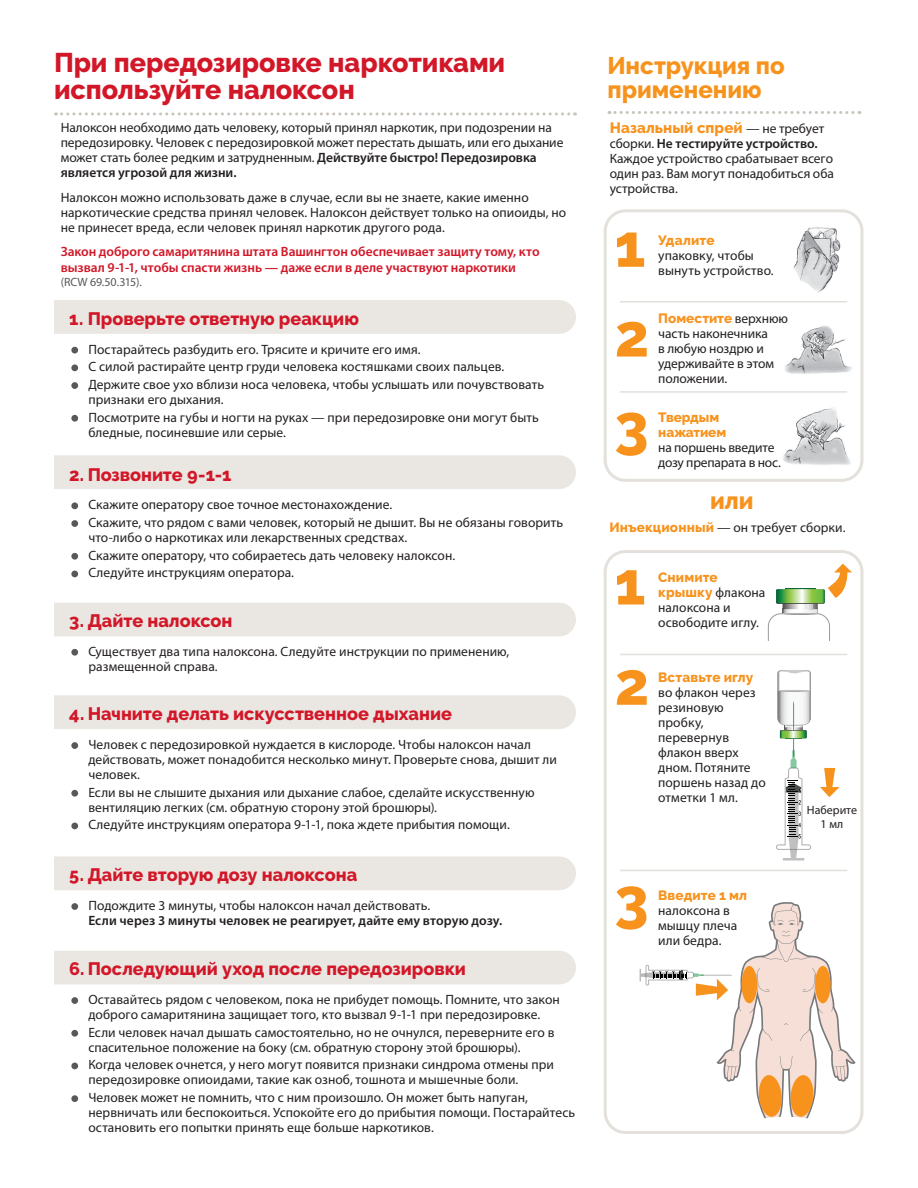
<style>
.page{position:relative;width:918px;height:1188px;background:#fff}
.page>*{position:absolute;margin:0;border:0;box-sizing:border-box;transform-origin:0 0}
.Heading{font:800 60px "Raleway";color:#f7931d}
.t1{font:800 27px/27px "Raleway";letter-spacing:-.005em;color:#d21728}
.t2{font:800 24px/24px "Raleway";color:#f7931d}
.t3{font:800 18px "Raleway";color:#d21728}
.t4{font:800 15px "Raleway";letter-spacing:.005em;color:#f7931d}
.bullet{font:13.5px/15px "Myriad Pro";letter-spacing:.005em;color:#231f20}
.t5{font:600 13.5px/16.2px "Myriad Pro";color:#d21728}
.bullet-2{font:600 13.5px/15px "Myriad Pro";letter-spacing:.01em;color:#231f20}
.bullet-3{font:13.5px/15px "Myriad Pro";letter-spacing:-.015em;color:#231f20}
.t6{font:800 13.5px "Raleway";letter-spacing:-.01em;color:#f7931d}
.t7{font:12px "Myriad Pro";letter-spacing:-.015em;color:#57585a}
.t8{font:12px/14.4px "Myriad Pro";color:#231f20;text-align:center}
.s1{font-weight:600}
.s2{font-weight:400}
.s3{font-family:"Myriad Pro";font-weight:400;font-size:13.5px;color:#231f20}
.s4{font-family:"Raleway";font-weight:800;color:#f7931d}
</style>
<div class="page">
<img style="left:793px;top:227px;width:48px;height:65px">
<img style="left:785px;top:325px;width:67px;height:49px">
<img style="left:783px;top:407px;width:72px;height:71px">
<svg style="left:56px;top:112px;width:519px;height:3px"></svg>
<div style="left:54px;top:300px;width:522px;height:34px;background:#eae7e3"></div>
<svg style="left:609px;top:111px;width:251px;height:3px"></svg>
<div style="left:54px;top:455px;width:522px;height:34px;background:#eae7e3"></div>
<div style="left:54px;top:603px;width:522px;height:33px;background:#eae7e3"></div>
<div style="left:54px;top:695px;width:522px;height:34px;background:#eae7e3"></div>
<div style="left:54px;top:856px;width:522px;height:34px;background:#eae7e3"></div>
<div style="left:54px;top:951px;width:522px;height:33px;background:#eae7e3"></div>
<div style="left:71px;top:347px;width:7px;height:7px;background:#57585a;border-radius:50%"></div>
<div style="left:71px;top:364px;width:7px;height:7px;background:#57585a;border-radius:50%"></div>
<div style="left:71px;top:382px;width:7px;height:7px;background:#57585a;border-radius:50%"></div>
<div style="left:71px;top:415px;width:7px;height:7px;background:#57585a;border-radius:50%"></div>
<div style="left:71px;top:502px;width:7px;height:7px;background:#57585a;border-radius:50%"></div>
<div style="left:71px;top:520px;width:7px;height:7px;background:#57585a;border-radius:50%"></div>
<div style="left:71px;top:553px;width:7px;height:7px;background:#57585a;border-radius:50%"></div>
<div style="left:71px;top:571px;width:7px;height:6px;background:#57585a;border-radius:50%"></div>
<div style="left:71px;top:649px;width:7px;height:7px;background:#57585a;border-radius:50%"></div>
<div style="left:71px;top:742px;width:7px;height:7px;background:#57585a;border-radius:50%"></div>
<div style="left:71px;top:790px;width:7px;height:7px;background:#57585a;border-radius:50%"></div>
<div style="left:71px;top:823px;width:7px;height:6px;background:#57585a;border-radius:50%"></div>
<div style="left:71px;top:903px;width:7px;height:7px;background:#57585a;border-radius:50%"></div>
<div style="left:71px;top:997px;width:7px;height:7px;background:#57585a;border-radius:50%"></div>
<div style="left:71px;top:1030px;width:7px;height:7px;background:#57585a;border-radius:50%"></div>
<div style="left:71px;top:1063px;width:7px;height:6px;background:#57585a;border-radius:50%"></div>
<div style="left:71px;top:1095px;width:7px;height:7px;background:#57585a;border-radius:50%"></div>
<hr style="left:620px;top:654px;width:227px;height:1px;background:#e4e0dc">
<svg style="left:767px;top:625px;width:1px;height:15px"></svg>
<svg style="left:768px;top:564px;width:84px;height:76px"></svg>
<svg style="left:820px;top:768px;width:20px;height:29px"></svg>
<svg style="left:776px;top:670px;width:35px;height:190px"></svg>
<hr style="left:620px;top:870px;width:227px;height:1px;background:#e4e0dc">
<hr style="left:620px;top:301px;width:227px;height:2px;background:#e4e0dc">
<hr style="left:620px;top:391px;width:227px;height:2px;background:#e4e0dc">
<svg style="left:640px;top:902px;width:216px;height:228px"></svg>
<div style="left:715px;top:1117px;width:142px;height:62px;background:#fff;border-radius:50%"></div>
<div style="left:604px;top:550px;width:259px;height:584px;border:3px solid #e4e0dc;border-radius:20px"></div>
<div style="left:604px;top:209px;width:259px;height:273px;border:3px solid #e4e0dc;border-radius:20px"></div>
<p class="t1" style="left:54px;top:49px;width:453px">При передозировке наркотиками используйте налоксон</p>
<p class="bullet" style="left:61px;top:120px;width:504px">Налоксон необходимо дать человеку, который принял наркотик, при подозрении на передозировку. Человек с передозировкой может перестать дышать, или его дыхание может стать более редким и затрудненным. <span class="s1">Действуйте быстро! Передозировка является угрозой для жизни.</span></p>
<p class="bullet" style="left:61px;top:190px;width:507px">Налоксон можно использовать даже в случае, если вы не знаете, какие именно наркотические средства принял человек. Налоксон действует только на опиоиды, но не принесет вреда, если человек принял наркотик другого рода.</p>
<p class="t5" style="left:61px;top:243px;width:480px">Закон доброго самаритянина штата Вашингтон обеспечивает защиту тому, кто вызвал 9-1-1, чтобы спасти жизнь — даже если в деле участвуют наркотики</p>
<p class="t7" style="left:61px;top:274px;width:83px">(RCW 69.50.315).</p>
<p class="t3" style="left:69px;top:308px;width:291px">1. Проверьте ответную реакцию</p>
<p class="bullet" style="left:88px;top:341px;width:334px">Постарайтесь разбудить его. Трясите и кричите его имя.</p>
<p class="bullet" style="left:88px;top:359px;width:417px">С силой растирайте центр груди человека костяшками своих пальцев.</p>
<p class="bullet" style="left:88px;top:377px;width:457px">Держите свое ухо вблизи носа человека, чтобы услышать или почувствовать признаки его дыхания.</p>
<p class="bullet" style="left:88px;top:409px;width:452px">Посмотрите на губы и ногти на руках — при передозировке они могут быть бледные, посиневшие или серые.</p>
<p class="t3" style="left:69px;top:464px;width:164px">2. Позвоните 9-1-1</p>
<p class="bullet" style="left:88px;top:497px;width:305px">Скажите оператору свое точное местонахождение.</p>
<p class="bullet" style="left:88px;top:515px;width:476px">Скажите, что рядом с вами человек, который не дышит. Вы не обязаны говорить что-либо о наркотиках или лекарственных средствах.</p>
<p class="bullet" style="left:88px;top:547px;width:368px">Скажите оператору, что собираетесь дать человеку налоксон.</p>
<p class="bullet" style="left:88px;top:565px;width:207px">Следуйте инструкциям оператора.</p>
<p class="t3" style="left:69px;top:611px;width:165px">3. Дайте налоксон</p>
<p class="bullet" style="left:88px;top:643px;width:423px">Существует два типа налоксона. Следуйте инструкции по применению, размещенной справа.</p>
<p class="t3" style="left:69px;top:704px;width:384px">4. Начните делать искусственное дыхание</p>
<p class="bullet" style="left:88px;top:737px;width:470px">Человек с передозировкой нуждается в кислороде. Чтобы налоксон начал действовать, может понадобится несколько минут. Проверьте снова, дышит ли человек.</p>
<p class="bullet" style="left:88px;top:784px;width:448px">Если вы не слышите дыхания или дыхание слабое, сделайте искусственную вентиляцию легких (см. обратную сторону этой брошюры).</p>
<p class="bullet" style="left:88px;top:817px;width:423px">Следуйте инструкциям оператора 9-1-1, пока ждете прибытия помощи.</p>
<p class="t3" style="left:69px;top:865px;width:290px">5. Дайте вторую дозу налоксона</p>
<p class="bullet-2" style="left:88px;top:898px;width:416px"><span class="s2">Подождите 3 минуты, чтобы налоксон начал действовать.<br></span>Если через 3 минуты человек не реагирует, дайте ему вторую дозу.</p>
<p class="t3" style="left:69px;top:959px;width:398px">6. Последующий уход после передозировки</p>
<p class="bullet" style="left:88px;top:992px;width:473px">Оставайтесь рядом с человеком, пока не прибудет помощь. Помните, что закон доброго самаритянина защищает того, кто вызвал 9-1-1 при передозировке.</p>
<p class="bullet" style="left:88px;top:1024px;width:468px">Если человек начал дышать самостоятельно, но не очнулся, переверните его в спасительное положение на боку (см. обратную сторону этой брошюры).</p>
<p class="bullet" style="left:88px;top:1057px;width:467px">Когда человек очнется, у него могут появится признаки синдрома отмены при передозировке опиоидами, такие как озноб, тошнота и мышечные боли.</p>
<p class="bullet" style="left:88px;top:1090px;width:488px">Человек может не помнить, что с ним произошло. Он может быть напуган, нервничать или беспокоиться. Успокойте его до прибытия помощи. Постарайтесь остановить его попытки принять еще больше наркотиков.</p>
<p class="t2" style="left:608px;top:53px;width:179px">Инструкция по применению</p>
<p class="t4" style="left:610px;top:119px;width:216px">Назальный спрей <span class="s3">— не требует</span></p>
<p class="bullet" style="left:610px;top:136px;width:226px">сборки. <span class="s1">Не тестируйте устройство.<br></span>Каждое устройство срабатывает всего один раз. Вам могут понадобиться оба устройства.</p>
<p class="Heading" style="left:614px;top:212px;width:33px">1</p>
<p class="Heading" style="left:614px;top:301px;width:36px">2</p>
<p class="Heading" style="left:614px;top:392px;width:36px">3</p>
<p class="bullet" style="left:658px;top:233px;width:117px"><span class="s4">Удалите </span>упаковку, чтобы вынуть устройство.</p>
<p class="bullet" style="left:658px;top:311px;width:131px"><span class="s4">Поместите</span> верхнюю часть наконечника<br>в любую ноздрю и удерживайте в этом положении.</p>
<p class="t6" style="left:658px;top:409px;width:63px">Твердым</p>
<p class="bullet-3" style="left:658px;top:425px;width:124px"><span class="s4">нажатием<br></span>на поршень введите дозу препарата в нос.</p>
<p class="t2" style="left:710px;top:489px;width:45px">или</p>
<p class="bullet" style="left:609px;top:520px;width:238px"><span class="s4">Инъекционный</span> — он требует сборки.</p>
<p class="Heading" style="left:614px;top:549px;width:33px">1</p>
<p class="bullet" style="left:658px;top:570px;width:109px"><span class="s4">Снимите крышку</span> флакона налоксона и освободите иглу.</p>
<p class="Heading" style="left:614px;top:650px;width:36px">2</p>
<p class="bullet" style="left:658px;top:670px;width:109px"><span class="s4">Вставьте иглу </span>во флакон через резиновую пробку, перевернув флакон вверх дном. Потяните поршень назад до отметки 1 мл.</p>
<p class="Heading" style="left:614px;top:866px;width:36px">3</p>
<p class="bullet" style="left:658px;top:888px;width:91px"><span class="s4">Введите 1 мл </span>налоксона в мышцу плеча или бедра.</p>
<p class="t8" style="left:807px;top:802px;width:52px">Наберите<br>1 мл</p>
</div>
